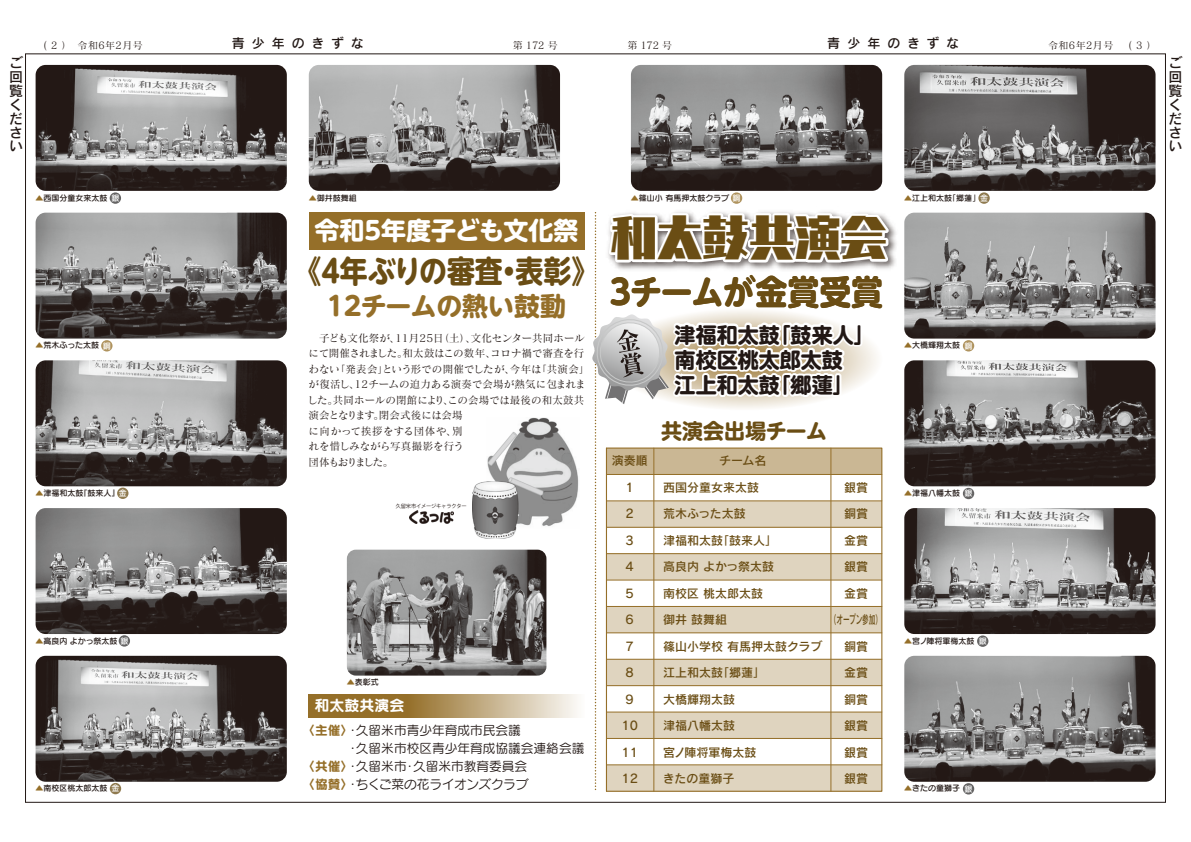
<style>
.page{position:relative;width:1191px;height:842px;background:#fff}
.page>*{position:absolute;margin:0;border:0;box-sizing:border-box;transform-origin:0 0}
.t1{font:46px "Carat Std UB";color:#6a4d14}
.t2{font:700 34px "UD Shin M Go Pro";letter-spacing:-.005em;color:#6a4d14;scale:.94 1}
.t3{font:700 31px "UD Shin M Go Pro";color:#6a4d14;scale:.9 1}
.t4{font:700 26px "UD Shin M Go Pro";letter-spacing:-.01em;color:#956f29}
.t5{font:700 25px "UD Shin M Go Pro";color:#fff}
.t6{font:700 21px/25.2px "UD Shin M Go Pro";color:#221815}
.t7{font:700 21px "UD Shin M Go Pro";color:#6a4d14}
.t8{font:15px "Seurat Pro N B";color:#fff}
.t9{font:14px/13.9px "Rodin Pro N DB";color:#221815}
.t10{font:13px "Rodin Pro N DB";color:#221815}
.t11{font:12.7px/18px "Seurat Pro N M";color:#221815}
.t12{font:12.7px/18px "Seurat Pro N B";color:#956f29}
.t13{font:12px "Rodin Pro N DB";color:#6a4d14}
.t14{font:12px "Rodin Pro N DB";color:#6a4d14;scale:.55 1}
.t15{font:10.5px/15.5px "Matisse Pro N M";letter-spacing:.005em;color:#221815}
.t16{font:10px "Matisse Pro N M";letter-spacing:.04em;color:#221815}
.t17{font:8px "Seurat Pro N DB";color:#221815}
.t18{font:8px "Seurat Pro N DB";color:#fff}
.t19{font:5.3px "Koz Go Pro";letter-spacing:-.04em;color:#221815}
.s1{color:#956f29}
.s2{color:#fff}
</style>
<div class="page">
<div style="left:963px;top:488px;width:11px;height:11px;background:#656464;border-radius:50%"></div>
<div style="left:119px;top:635px;width:11px;height:12px;background:#656464;border-radius:50%"></div>
<div style="left:117px;top:488px;width:11px;height:11px;background:#8f7a4f;border-radius:50%"></div>
<div style="left:978px;top:192px;width:11px;height:12px;background:#8f7a4f;border-radius:50%"></div>
<div style="left:101px;top:340px;width:11px;height:11px;background:#af935e;border-radius:50%"></div>
<img style="left:472px;top:417px;width:107px;height:122px">
<img style="left:409px;top:510px;width:44px;height:13px">
<svg style="left:309px;top:694px;width:268px;height:23px;background:#b49a69"></svg>
<img style="left:36px;top:65px;width:251px;height:126px">
<img style="left:36px;top:213px;width:251px;height:126px">
<img style="left:36px;top:360px;width:251px;height:126px">
<img style="left:36px;top:508px;width:251px;height:126px">
<img style="left:36px;top:656px;width:251px;height:126px">
<img style="left:904px;top:65px;width:251px;height:126px">
<img style="left:904px;top:213px;width:251px;height:126px">
<img style="left:904px;top:360px;width:251px;height:126px">
<img style="left:904px;top:508px;width:251px;height:126px">
<img style="left:904px;top:656px;width:251px;height:126px">
<img style="left:309px;top:65px;width:251px;height:126px">
<img style="left:631px;top:65px;width:251px;height:126px">
<div style="left:977px;top:635px;width:11px;height:12px;background:#656464;border-radius:50%"></div>
<div style="left:963px;top:783px;width:11px;height:11px;background:#656464;border-radius:50%"></div>
<img style="left:347px;top:550px;width:199px;height:126px">
<div style="left:110px;top:783px;width:11px;height:11px;background:#8f7a4f;border-radius:50%"></div>
<div style="left:731px;top:192px;width:11px;height:12px;background:#af935e;border-radius:50%"></div>
<div style="left:963px;top:340px;width:11px;height:11px;background:#af935e;border-radius:50%"></div>
<div style="left:309px;top:213px;width:275px;height:37px;background:#956f29"></div>
<svg style="left:592px;top:211px;width:301px;height:580px"></svg>
<hr style="left:653px;top:448px;width:1px;height:343px;background:#956f29">
<hr style="left:606px;top:448px;width:1px;height:343px;background:#956f29">
<hr style="left:830px;top:448px;width:1px;height:343px;background:#956f29">
<div style="left:110px;top:192px;width:11px;height:12px;background:#656464;border-radius:50%"></div>
<h3 class="t9" style="left:9px;top:55px;width:16px">ご回覧ください</h3>
<p class="t10" style="left:232px;top:35px;width:133px">青　少　年　の　き　ず　な</p>
<p class="t16" style="left:513px;top:39px;width:46px">第 172 号</p>
<p class="t10" style="left:827px;top:35px;width:133px">青　少　年　の　き　ず　な</p>
<p class="t16" style="left:43px;top:39px;width:101px">( 2 ）　令和6年2月号</p>
<p class="t16" style="left:627px;top:39px;width:46px">第 172 号</p>
<p class="t16" style="left:1048px;top:39px;width:110px">令和6年2月号 　( 3 ）</p>
<p class="t17" style="left:36px;top:192px;width:73px"><span class="s1">▲</span>西国分童女来太鼓</p>
<p class="t18" style="left:111px;top:193px;width:9px">銀</p>
<p class="t17" style="left:309px;top:192px;width:49px"><span class="s1">▲</span>御井鼓舞組</p>
<h3 class="t5" style="left:314px;top:210px;width:265px">令和5年度子ども文化祭</h3>
<h3 class="t3" style="left:294px;top:246px;width:341px">《4年ぶりの審査・表彰》</h3>
<h3 class="t4" style="left:327px;top:285px;width:240px">12チームの熱い鼓動</h3>
<p class="t17" style="left:631px;top:192px;width:111px"><span class="s1">▲</span>篠山小 有馬押太鼓クラブ<span class="s2">銅</span></p>
<h1 class="t1" style="left:611px;top:213px;width:277px">和太鼓共演会</h1>
<h2 class="t2" style="left:610px;top:265px;width:292px">3チームが金賞受賞</h2>
<p class="t17" style="left:904px;top:192px;width:85px"><span class="s1">▲</span>江上和太鼓「郷蓮」<span class="s2">金</span></p>
<h3 class="t6" style="left:674px;top:321px;width:202px">津福和太鼓「鼓来人」南校区桃太郎太鼓<br>江上和太鼓「郷蓮」</h3>
<p class="t15" style="left:307px;top:330px;width:284px">　子ども文化祭が、11月25日（土）、文化センター共同ホールにて開催されました。和太鼓はこの数年、コロナ禍で審査を行わない「発表会」という形での開催でしたが、今年は「共演会」が復活し、12チームの迫力ある演奏で会場が熱気に包まれました。共同ホールの閉館により、この会場では最後の和太鼓共演会となります。閉会式後には会場<br>に向かって挨拶をする団体や、別<br>れを惜しみながら写真撮影を行う<br>団体もおりました。</p>
<p class="t17" style="left:904px;top:340px;width:57px"><span class="s1">▲</span>大橋輝翔太鼓</p>
<p class="t17" style="left:36px;top:340px;width:65px"><span class="s1">▲</span>荒木ふった太鼓</p>
<p class="t18" style="left:964px;top:340px;width:9px">銅</p>
<p class="t18" style="left:103px;top:340px;width:9px">銅</p>
<h3 class="t7" style="left:661px;top:414px;width:167px">共演会出場チーム</h3>
<p class="t13" style="left:719px;top:453px;width:49px">チーム名</p>
<p class="t13" style="left:612px;top:453px;width:37px">演奏順</p>
<p class="t13" style="left:625px;top:479px;width:10px">1</p>
<p class="t13" style="left:625px;top:506px;width:10px">2</p>
<p class="t13" style="left:625px;top:532px;width:10px">3</p>
<p class="t13" style="left:625px;top:559px;width:10px">4</p>
<p class="t13" style="left:625px;top:585px;width:10px">5</p>
<p class="t13" style="left:625px;top:612px;width:10px">6</p>
<p class="t13" style="left:625px;top:638px;width:10px">7</p>
<p class="t13" style="left:625px;top:665px;width:10px">8</p>
<p class="t13" style="left:625px;top:691px;width:10px">9</p>
<p class="t13" style="left:621px;top:718px;width:18px">10</p>
<p class="t13" style="left:621px;top:744px;width:18px">11</p>
<p class="t13" style="left:621px;top:771px;width:18px">12</p>
<p class="t13" style="left:663px;top:479px;width:97px">西国分童女来太鼓</p>
<p class="t13" style="left:663px;top:506px;width:84px">荒木ふった太鼓</p>
<p class="t13" style="left:663px;top:532px;width:115px">津福和太鼓「鼓来人」</p>
<p class="t13" style="left:663px;top:559px;width:112px">高良内 よかっ祭太鼓</p>
<p class="t13" style="left:663px;top:585px;width:102px">南校区 桃太郎太鼓</p>
<p class="t13" style="left:663px;top:612px;width:66px">御井 鼓舞組</p>
<p class="t13" style="left:663px;top:638px;width:161px">篠山小学校 有馬押太鼓クラブ</p>
<p class="t13" style="left:663px;top:665px;width:103px">江上和太鼓「郷蓮」</p>
<p class="t13" style="left:663px;top:691px;width:73px">大橋輝翔太鼓</p>
<p class="t13" style="left:663px;top:718px;width:73px">津福八幡太鼓</p>
<p class="t13" style="left:663px;top:744px;width:95px">宮ノ陣将軍梅太鼓</p>
<p class="t13" style="left:662px;top:771px;width:73px">きたの童獅子</p>
<p class="t13" style="left:844px;top:479px;width:25px">銀賞</p>
<p class="t13" style="left:844px;top:506px;width:25px">銅賞</p>
<p class="t13" style="left:844px;top:532px;width:25px">金賞</p>
<p class="t13" style="left:844px;top:559px;width:25px">銀賞</p>
<p class="t13" style="left:844px;top:585px;width:25px">金賞</p>
<p class="t14" style="left:830px;top:612px;width:96px">（オープン参加）</p>
<p class="t13" style="left:844px;top:638px;width:25px">銅賞</p>
<p class="t13" style="left:844px;top:665px;width:25px">金賞</p>
<p class="t13" style="left:844px;top:691px;width:25px">銅賞</p>
<p class="t13" style="left:844px;top:718px;width:25px">銀賞</p>
<p class="t13" style="left:844px;top:744px;width:25px">銀賞</p>
<p class="t13" style="left:844px;top:771px;width:25px">銀賞</p>
<p class="t17" style="left:36px;top:488px;width:93px"><span class="s1">▲</span>津福和太鼓『鼓来人』<span class="s2">金</span></p>
<p class="t17" style="left:904px;top:488px;width:57px"><span class="s1">▲</span>津福八幡太鼓</p>
<p class="t18" style="left:964px;top:488px;width:9px">銀</p>
<p class="t19" style="left:396px;top:502px;width:72px">久留米市イメージキャラクター</p>
<p class="t17" style="left:36px;top:635px;width:94px"><span class="s1">▲</span>高良内 よかっ祭太鼓<span class="s2">銀</span></p>
<p class="t17" style="left:904px;top:635px;width:72px"><span class="s1">▲</span>宮ノ陣将軍梅太鼓</p>
<p class="t18" style="left:978px;top:636px;width:9px">銀</p>
<p class="t17" style="left:347px;top:677px;width:33px"><span class="s1">▲</span>表彰式</p>
<h3 class="t8" style="left:314px;top:695px;width:91px">和太鼓共演会</h3>
<p class="t12" style="left:302px;top:720px;width:52px">〈主催〉</p>
<p class="t12" style="left:302px;top:756px;width:52px">〈共催〉〈協賛〉</p>
<p class="t11" style="left:346px;top:721px;width:239px">・久留米市青少年育成市民会議<br>・久留米市校区青少年育成協議会連絡会議・久留米市・久留米市教育委員会<br>・ちくご菜の花ライオンズクラブ</p>
<p class="t17" style="left:36px;top:783px;width:73px"><span class="s1">▲</span>南校区桃太郎太鼓</p>
<p class="t17" style="left:904px;top:783px;width:57px"><span class="s1">▲</span>きたの童獅子</p>
<p class="t18" style="left:111px;top:783px;width:9px">金</p>
<p class="t18" style="left:964px;top:783px;width:9px">銀</p>
<h3 class="t9" style="left:1168px;top:55px;width:16px">ご回覧ください</h3>
</div>
